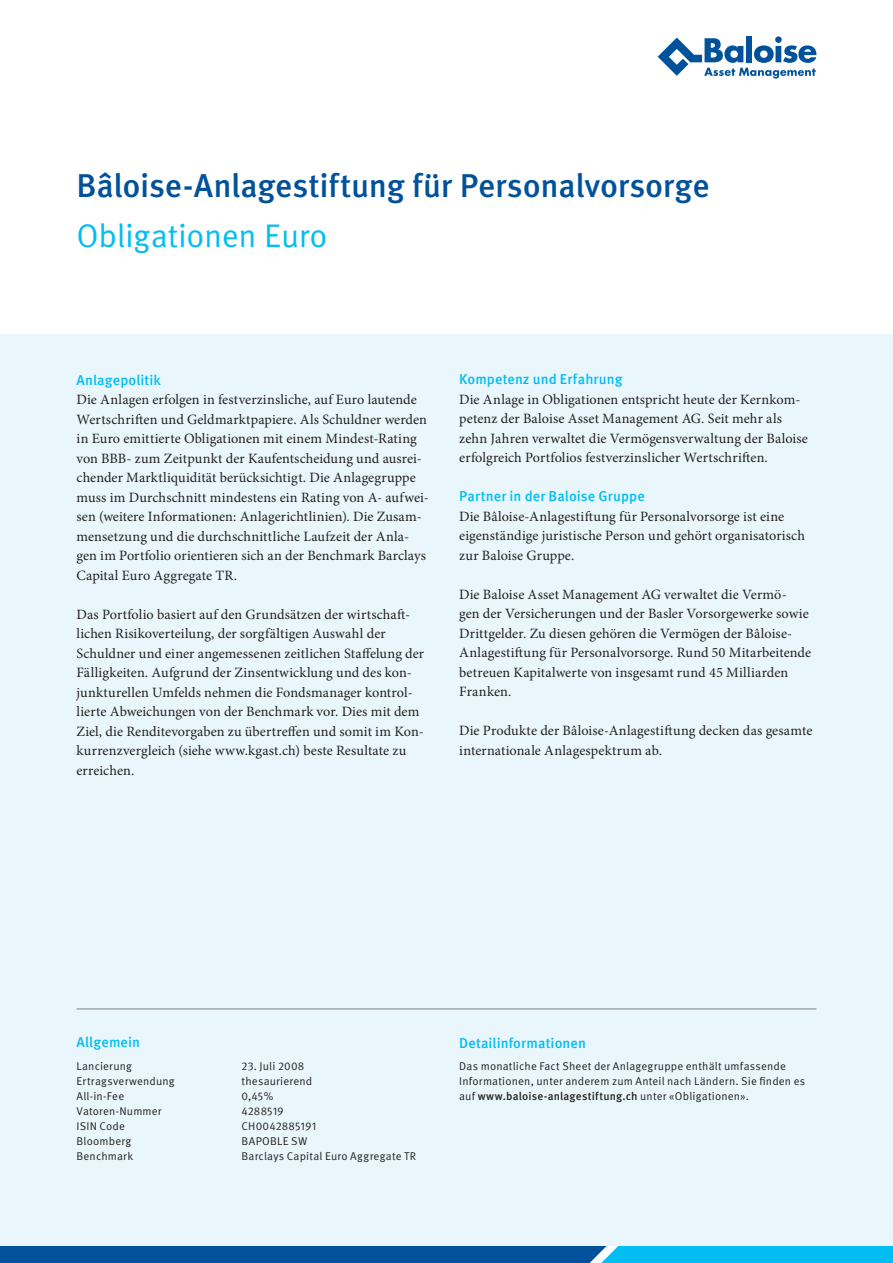
<style>
.page{position:relative;width:893px;height:1263px;background:#fff}
.page>*{position:absolute;margin:0;border:0;box-sizing:border-box;transform-origin:0 0}
.t1{font:500 33px "Meta OT";letter-spacing:-.005em;color:#01529a}
.t2{font:32.7px "Meta OT";letter-spacing:-.01em;color:#01bdf2}
.t3{font:14.25px/19.5px "Minion Pro";letter-spacing:.005em;color:#231f20}
.t4{font:500 14.25px "Meta OT";letter-spacing:.005em;color:#01bdf2}
.t5{font:11.25px/15px "Meta OT";letter-spacing:.015em;color:#231f20}
.s1{font-weight:500}
</style>
<div class="page">
<div style="left:0;top:334px;width:893px;height:929px;background:#e9f7fd"></div>
<svg style="left:0;top:1246px;width:893px;height:17px;background:#0476b7"></svg>
<svg style="left:658px;top:36px;width:158px;height:43px"></svg>
<hr style="left:77px;top:1009px;width:739px;height:1px;background:#808285">
<h1 class="t1" style="left:77px;top:167px;width:635px">Bâloise-Anlagestiftung für Personalvorsorge</h1>
<h2 class="t2" style="left:77px;top:216px;width:252px">Obligationen Euro</h2>
<p class="t4" style="left:77px;top:371px;width:86px">Anlagepolitik</p>
<p class="t3" style="left:77px;top:390px;width:354px">Die Anlagen erfolgen in festverzinsliche, auf Euro lautende Wertschriften und Geldmarktpapiere. Als Schuldner werden in Euro emittierte Obligationen mit einem Mindest-Rating von BBB- zum Zeitpunkt der Kaufentscheidung und ausrei&shy;chender Marktliquidität berücksichtigt. Die Anlagegruppe muss im Durchschnitt mindestens ein Rating von A- aufwei&shy;sen (weitere Informationen: Anlagerichtlinien). Die Zusam&shy;mensetzung und die durchschnittliche Laufzeit der Anla&shy;gen im Portfolio orientieren sich an der Benchmark Barclays Capital Euro Aggregate TR.</p>
<p class="t3" style="left:77px;top:604px;width:349px">Das Portfolio basiert auf den Grundsätzen der wirtschaft&shy;lichen Risikoverteilung, der sorgfältigen Auswahl der Schuldner und einer angemessenen zeitlichen Staffelung der Fälligkeiten. Aufgrund der Zinsentwicklung und des kon&shy;junkturellen Umfelds nehmen die Fondsmanager kontrol&shy;lierte Abweichungen von der Benchmark vor. Dies mit dem Ziel, die Renditevorgaben zu übertreffen und somit im Kon&shy;kurrenzvergleich (siehe www.kgast.ch) beste Resultate zu erreichen.</p>
<p class="t4" style="left:459px;top:371px;width:165px">Kompetenz und Erfahrung</p>
<p class="t3" style="left:459px;top:390px;width:350px">Die Anlage in Obligationen entspricht heute der Kernkom&shy;petenz der Baloise Asset Management AG. Seit mehr als zehn Jahren verwaltet die Vermögensverwaltung der Baloise erfolgreich Portfolios festverzinslicher Wertschriften.</p>
<p class="t4" style="left:459px;top:488px;width:187px">Partner in der Baloise Gruppe</p>
<p class="t3" style="left:459px;top:507px;width:347px">Die Bâloise-Anlagestiftung für Personalvorsorge ist eine eigenständige juristische Person und gehört organisatorisch zur Baloise Gruppe.</p>
<p class="t3" style="left:459px;top:585px;width:353px">Die Baloise Asset Management AG verwaltet die Vermö-<br>gen der Versicherungen und der Basler Vorsorgewerke sowie Drittgelder. Zu diesen gehören die Vermögen der Bâloise-Anlagestiftung für Personalvorsorge. Rund 50 Mitarbeitende betreuen Kapitalwerte von insgesamt rund 45 Milliarden Franken.</p>
<p class="t3" style="left:459px;top:721px;width:355px">Die Produkte der Bâloise-Anlagestiftung decken das gesamte internationale Anlagespektrum ab.</p>
<p class="t4" style="left:77px;top:1034px;width:65px">Allgemein</p>
<p class="t5" style="left:77px;top:1059px;width:57px">Lancierung</p>
<p class="t5" style="left:242px;top:1059px;width:64px">23. Juli 2008</p>
<p class="t5" style="left:77px;top:1074px;width:100px">Ertragsverwendung</p>
<p class="t5" style="left:242px;top:1074px;width:72px">thesaurierend</p>
<p class="t5" style="left:77px;top:1089px;width:49px">All-in-Fee</p>
<p class="t5" style="left:242px;top:1089px;width:33px">0,45%</p>
<p class="t5" style="left:77px;top:1104px;width:87px">Vatoren-Nummer</p>
<p class="t5" style="left:242px;top:1104px;width:44px">4288519</p>
<p class="t5" style="left:77px;top:1119px;width:50px">ISIN Code</p>
<p class="t5" style="left:242px;top:1119px;width:76px">CH0042885191</p>
<p class="t5" style="left:77px;top:1134px;width:56px">Bloomberg</p>
<p class="t5" style="left:242px;top:1134px;width:67px">BAPOBLE SW</p>
<p class="t5" style="left:77px;top:1149px;width:58px">Benchmark</p>
<p class="t5" style="left:242px;top:1149px;width:176px">Barclays Capital Euro Aggregate TR</p>
<p class="t4" style="left:459px;top:1034px;width:128px">Detailinformationen</p>
<p class="t5" style="left:459px;top:1059px;width:347px">Das monatliche Fact Sheet der Anlagegruppe enthält umfassende<br>Informationen, unter anderem zum Anteil nach Ländern. Sie finden es auf <span class="s1">www.baloise-anlagestiftung.ch</span> unter «Obligationen».</p>
</div>
